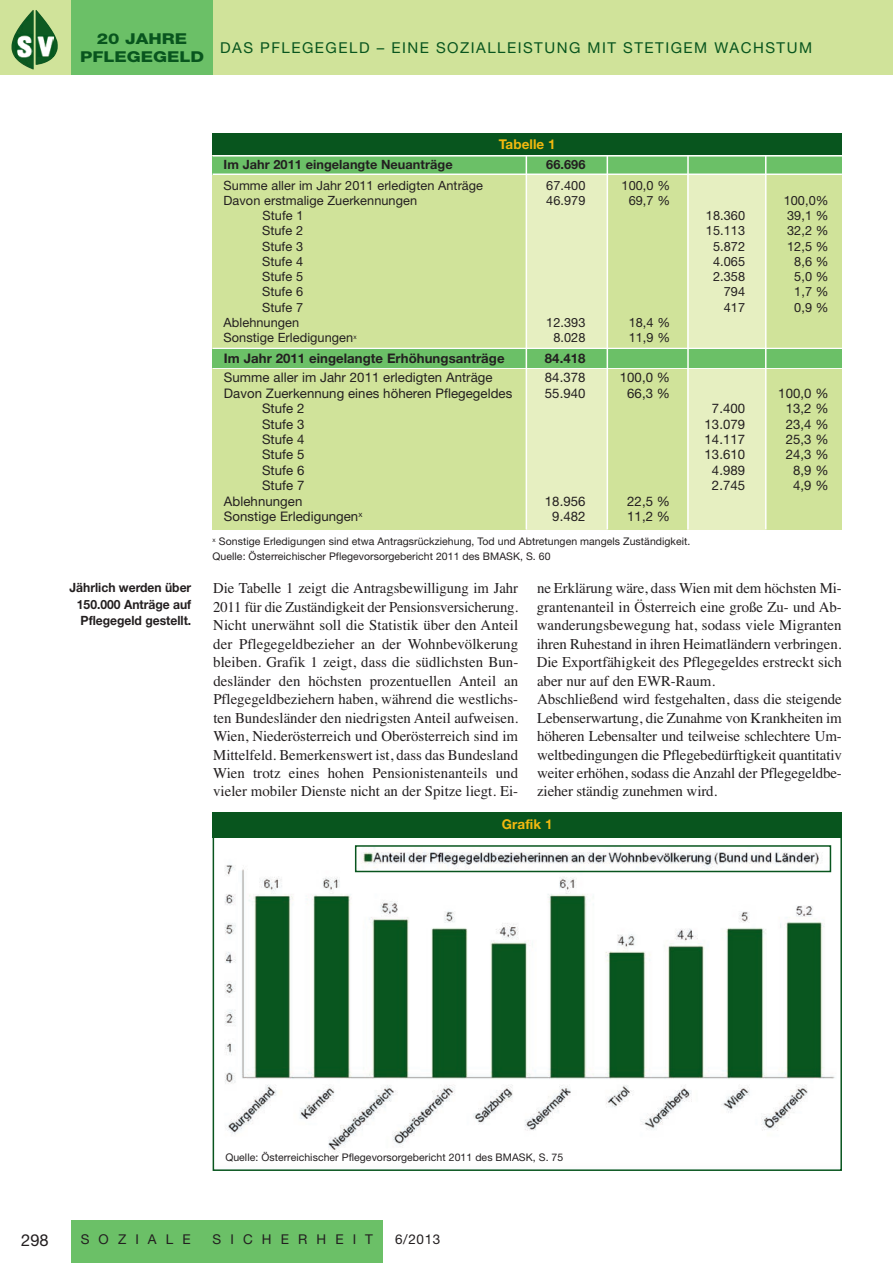
<style>
.page{position:relative;width:893px;height:1263px;background:#fff}
.page>*{position:absolute;margin:0;border:0;box-sizing:border-box;transform-origin:0 0}
.t1{font:16.5px "Helvetica Neue";color:#231f20}
.t2{font:15px/18.5px "Times";letter-spacing:-.005em;color:#231f20;text-align:justify}
.t3{font:15px "Helvetica Neue";letter-spacing:.1em;color:#08551e}
.t4{font:800 15px/17.7px "Helvetica Neue";color:#08551e;text-align:center;scale:1.2 1}
.t5{font:13.5px "Helvetica Neue";letter-spacing:.675em;color:#231f20}
.t6{font:700 13.5px "Helvetica Neue";letter-spacing:.005em;color:#f2b90f}
.t7{font:13.2px "Helvetica Neue";letter-spacing:.005em;color:#231f20}
.t8{font:700 13.2px "Helvetica Neue";letter-spacing:.005em;color:#231f20}
.t9{font:12.75px "Helvetica Neue";letter-spacing:.005em;color:#231f20}
.t10{font:700 12.75px/16.5px "Helvetica Neue";color:#231f20;text-align:justify;scale:.95 1}
.t11{font:700 12.75px "Helvetica Neue";color:#231f20}
.t12{font:10.5px/14.7px "Helvetica Neue";letter-spacing:.005em;color:#231f20}
</style>
<div class="page">
<div style="left:0;top:0;width:893px;height:74px;background:#d0e39a"></div>
<div style="left:71px;top:0;width:142px;height:74px;background:#6bc067"></div>
<div style="left:71px;top:1220px;width:312px;height:43px;background:#6bc067"></div>
<img style="left:36px;top:10px;width:22px;height:55px">
<img style="left:12px;top:10px;width:22px;height:60px">
<img style="left:16px;top:35px;width:16px;height:22px">
<img style="left:37px;top:36px;width:16px;height:20px">
<div style="left:213px;top:144px;width:629px;height:385px;background:#e6efc1"></div>
<div style="left:213px;top:144px;width:313px;height:385px;background:#d0e39a"></div>
<div style="left:608px;top:155px;width:79px;height:374px;background:#d0e39a"></div>
<div style="left:766px;top:149px;width:76px;height:380px;background:#d0e39a"></div>
<div style="left:213px;top:133px;width:629px;height:22px;background:#08551e"></div>
<hr style="left:213px;top:348px;width:629px;height:1px;background:#fff">
<hr style="left:213px;top:367px;width:629px;height:2px;background:#fff">
<div style="left:213px;top:349px;width:629px;height:19px;background:#6bc067"></div>
<div style="left:213px;top:156px;width:629px;height:18px;background:#6bc067"></div>
<hr style="left:526px;top:156px;width:1px;height:373px;background:#fff">
<hr style="left:607px;top:156px;width:1px;height:373px;background:#fff">
<hr style="left:687px;top:156px;width:2px;height:373px;background:#fff">
<hr style="left:765px;top:156px;width:1px;height:373px;background:#fff">
<img style="left:224px;top:845px;width:611px;height:308px">
<img style="left:358px;top:848px;width:470px;height:21px">
<div style="left:355px;top:845px;width:476px;height:27px;border:2px solid #08551e"></div>
<div style="left:213px;top:812px;width:629px;height:26px;background:#08551e"></div>
<hr style="left:213px;top:155px;width:629px;height:2px;background:#fff">
<hr style="left:213px;top:173px;width:629px;height:2px;background:#fff">
<p class="t4" style="left:80px;top:31px;width:105px">20 JAHRE<br>PFLEGEGELD</p>
<p class="t3" style="left:220px;top:43px;width:593px">DAS PFLEGEGELD – EINE SOZIALLEISTUNG MIT STETIGEM WACHSTUM</p>
<p class="t6" style="left:499px;top:140px;width:59px">Tabelle 1</p>
<p class="t10" style="left:77px;top:580px;width:122px;text-indent:-7px">Jährlich werden über 150.000 Anträge auf Pflegegeld gestellt.</p>
<p class="t11" style="left:224px;top:160px;width:231px">Im Jahr 2011 eingelangte Neuanträge</p>
<p class="t11" style="left:546px;top:160px;width:41px">66.696</p>
<p class="t9" style="left:224px;top:181px;width:261px">Summe aller im Jahr 2011 erledigten Anträge</p>
<p class="t9" style="left:546px;top:181px;width:41px">67.400</p>
<p class="t9" style="left:621px;top:181px;width:50px">100,0 %</p>
<p class="t9" style="left:224px;top:196px;width:195px">Davon erstmalige Zuerkennungen</p>
<p class="t9" style="left:546px;top:196px;width:41px">46.979</p>
<p class="t9" style="left:629px;top:196px;width:43px">69,7 %</p>
<p class="t9" style="left:784px;top:196px;width:46px">100,0%</p>
<p class="t9" style="left:263px;top:211px;width:43px">Stufe 1</p>
<p class="t9" style="left:706px;top:211px;width:41px">18.360</p>
<p class="t9" style="left:787px;top:211px;width:43px">39,1 %</p>
<p class="t9" style="left:262px;top:226px;width:43px">Stufe 2</p>
<p class="t9" style="left:706px;top:226px;width:41px">15.113</p>
<p class="t9" style="left:787px;top:226px;width:43px">32,2 %</p>
<p class="t9" style="left:262px;top:242px;width:43px">Stufe 3</p>
<p class="t9" style="left:713px;top:242px;width:34px">5.872</p>
<p class="t9" style="left:787px;top:242px;width:43px">12,5 %</p>
<p class="t9" style="left:262px;top:257px;width:43px">Stufe 4</p>
<p class="t9" style="left:713px;top:257px;width:34px">4.065</p>
<p class="t9" style="left:794px;top:257px;width:36px">8,6 %</p>
<p class="t9" style="left:262px;top:272px;width:43px">Stufe 5</p>
<p class="t9" style="left:713px;top:272px;width:34px">2.358</p>
<p class="t9" style="left:794px;top:272px;width:36px">5,0 %</p>
<p class="t9" style="left:262px;top:287px;width:43px">Stufe 6</p>
<p class="t9" style="left:724px;top:287px;width:23px">794</p>
<p class="t9" style="left:794px;top:287px;width:36px">1,7 %</p>
<p class="t9" style="left:262px;top:303px;width:43px">Stufe 7</p>
<p class="t9" style="left:724px;top:303px;width:23px">417</p>
<p class="t9" style="left:794px;top:303px;width:36px">0,9 %</p>
<p class="t9" style="left:224px;top:318px;width:77px">Ablehnungen</p>
<p class="t9" style="left:546px;top:318px;width:41px">12.393</p>
<p class="t9" style="left:629px;top:318px;width:43px">18,4 %</p>
<p class="t9" style="left:224px;top:333px;width:135px">Sonstige Erledigungen<sup>x</sup></p>
<p class="t9" style="left:553px;top:333px;width:34px">8.028</p>
<p class="t9" style="left:629px;top:333px;width:43px">11,9 %</p>
<p class="t8" style="left:224px;top:353px;width:282px">Im Jahr 2011 eingelangte Erhöhungsanträge</p>
<p class="t8" style="left:545px;top:353px;width:42px">84.418</p>
<p class="t7" style="left:224px;top:373px;width:270px">Summe aller im Jahr 2011 erledigten Anträge</p>
<p class="t7" style="left:545px;top:373px;width:42px">84.378</p>
<p class="t7" style="left:620px;top:373px;width:52px">100,0 %</p>
<p class="t7" style="left:224px;top:388px;width:290px">Davon Zuerkennung eines höheren Pflegegeldes</p>
<p class="t7" style="left:545px;top:388px;width:42px">55.940</p>
<p class="t7" style="left:627px;top:388px;width:44px">66,3 %</p>
<p class="t7" style="left:778px;top:388px;width:52px">100,0 %</p>
<p class="t7" style="left:262px;top:404px;width:44px">Stufe 2</p>
<p class="t7" style="left:712px;top:404px;width:35px">7.400</p>
<p class="t7" style="left:786px;top:404px;width:44px">13,2 %</p>
<p class="t7" style="left:262px;top:419px;width:44px">Stufe 3</p>
<p class="t7" style="left:704px;top:419px;width:42px">13.079</p>
<p class="t7" style="left:786px;top:419px;width:44px">23,4 %</p>
<p class="t7" style="left:262px;top:435px;width:44px">Stufe 4</p>
<p class="t7" style="left:704px;top:435px;width:42px">14.117</p>
<p class="t7" style="left:786px;top:435px;width:44px">25,3 %</p>
<p class="t7" style="left:262px;top:450px;width:44px">Stufe 5</p>
<p class="t7" style="left:704px;top:450px;width:42px">13.610</p>
<p class="t7" style="left:786px;top:450px;width:44px">24,3 %</p>
<p class="t7" style="left:262px;top:465px;width:44px">Stufe 6</p>
<p class="t7" style="left:712px;top:465px;width:35px">4.989</p>
<p class="t7" style="left:793px;top:465px;width:37px">8,9 %</p>
<p class="t7" style="left:262px;top:481px;width:44px">Stufe 7</p>
<p class="t7" style="left:712px;top:481px;width:35px">2.745</p>
<p class="t7" style="left:793px;top:481px;width:37px">4,9 %</p>
<p class="t7" style="left:224px;top:496px;width:80px">Ablehnungen</p>
<p class="t7" style="left:545px;top:496px;width:42px">18.956</p>
<p class="t7" style="left:627px;top:496px;width:44px">22,5 %</p>
<p class="t7" style="left:224px;top:512px;width:140px">Sonstige Erledigungen<sup>x</sup></p>
<p class="t7" style="left:552px;top:512px;width:35px">9.482</p>
<p class="t7" style="left:627px;top:512px;width:44px">11,2 %</p>
<p class="t12" style="left:213px;top:535px;width:479px"><sup>x</sup> Sonstige Erledigungen sind etwa Antragsrückziehung, Tod und Abtretungen mangels Zuständigkeit.<br>Quelle: Österreichischer Pflegevorsorgebericht 2011 des BMASK, S. 60</p>
<p class="t2" style="left:213px;top:579px;width:307px">Die Tabelle 1 zeigt die Antragsbewilligung im Jahr 2011 für die Zuständigkeit der Pensionsversicherung.<br>Nicht unerwähnt soll die Statistik über den Anteil der Pflegegeldbezieher an der Wohnbevölkerung bleiben. Grafik 1 zeigt, dass die südlichsten Bun&shy;desländer den höchsten prozentuellen Anteil an Pflegegeldbeziehern haben, während die westlichs&shy;ten Bundesländer den niedrigsten Anteil aufweisen.<br>Wien, Niederösterreich und Oberösterreich sind im Mittelfeld. Bemerkenswert ist, dass das Bundesland Wien trotz eines hohen Pensionistenanteils und vieler mobiler Dienste nicht an der Spitze liegt. Ei-</p>
<p class="t2" style="left:537px;top:579px;width:307px;text-align:left">ne Erklärung wäre, dass Wien mit dem höchsten Mi&shy;grantenanteil in Österreich eine große Zu- und Ab&shy;wanderungsbewegung hat, sodass viele Migranten ihren Ruhestand in ihren Heimatländern verbringen.<br>Die Exportfähigkeit des Pflegegeldes erstreckt sich aber nur auf den EWR-Raum.<br>Abschließend wird festgehalten, dass die steigende Lebenserwartung, die Zunahme von Krankheiten im höheren Lebensalter und teilweise schlechtere Um&shy;weltbedingungen die Pflegebedürftigkeit quantitativ weiter erhöhen, sodass die Anzahl der Pflegegeldbe&shy;zieher ständig zunehmen wird.</p>
<p class="t6" style="left:502px;top:819px;width:52px">Grafik 1</p>
<p class="t12" style="left:225px;top:1151px;width:339px">Quelle: Österreichischer Pflegevorsorgebericht 2011 des BMASK, S. 75</p>
<p class="t1" style="left:21px;top:1234px;width:29px">298</p>
<p class="t5" style="left:81px;top:1234px;width:111px">SOZIALE</p>
<p class="t5" style="left:213px;top:1234px;width:162px">SICHERHEIT</p>
<p class="t5" style="left:395px;top:1234px;width:47px">6/2013</p>
</div>
